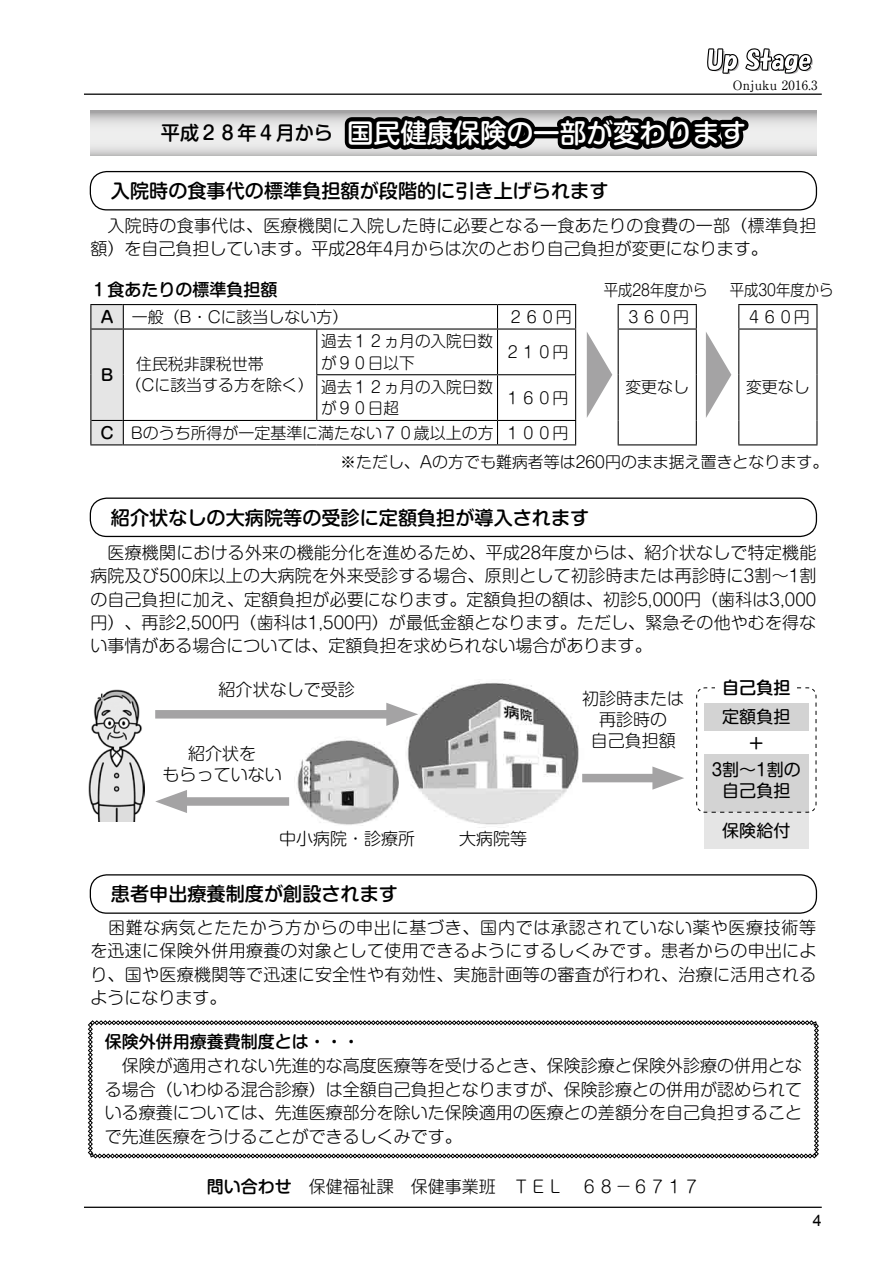
<style>
.page{position:relative;width:893px;height:1263px;background:#fff}
.page>*{position:absolute;margin:0;border:0;box-sizing:border-box;transform-origin:0 0}
.t1{font:500 26.55px "Shin M Go Pro";color:#fff}
.t2{font:500 19.2px "Shin M Go Pro";color:#000}
.t3{font:300 16.95px/23.4px "Shin M Go Pro";color:#000;text-align:justify}
.t4{font:500 16.95px "Shin M Go Pro";color:#000}
.t5{font:16.95px/21.3px "Shin M Go Pro";color:#000;text-align:center}
.t6{font:300 15.9px "Shin M Go Pro";color:#000}
.t7{font:300 15.9px "Shin M Go Pro";color:#000;scale:.9 1}
.t8{font:500 15.9px "Shin M Go Pro";color:#000}
.t9{font:15.9px "Arial";color:#000}
.t10{font:12.75px "Ryumin Pr 6 N";letter-spacing:.02em;color:#000}
.s1{font-weight:500}
</style>
<div class="page">
<svg style="left:90px;top:111px;width:726px;height:44px;background:#dddcdd"></svg>
<div style="left:90px;top:171px;width:727px;height:39px;border:1px solid #000;border-radius:16px"></div>
<div style="left:90px;top:497px;width:727px;height:40px;border:1px solid #000;border-radius:16px"></div>
<svg style="left:88px;top:1020px;width:731px;height:138px"></svg>
<div style="left:90px;top:874px;width:727px;height:40px;border:1px solid #000;border-radius:16px"></div>
<div style="left:704px;top:813px;width:105px;height:36px;background:#e5e5e5"></div>
<svg style="left:696px;top:687px;width:121px;height:126px"></svg>
<img style="left:296px;top:739px;width:103px;height:86px">
<img style="left:88px;top:689px;width:57px;height:133px">
<img style="left:406px;top:679px;width:181px;height:149px">
<div style="left:715px;top:675px;width:82px;height:23px;background:#fff"></div>
<svg style="left:341px;top:110px;width:203px;height:46px;background:#4a494a"></svg>
<div style="left:530px;top:127px;width:33px;height:11px;border:9px solid #000"></div>
<hr style="left:123px;top:304px;width:194px;height:1px;background:#000">
<hr style="left:317px;top:304px;width:180px;height:1px;background:#000">
<hr style="left:497px;top:304px;width:79px;height:1px;background:#000">
<svg style="left:497px;top:305px;width:1px;height:23px"></svg>
<svg style="left:575px;top:305px;width:1px;height:23px"></svg>
<hr style="left:618px;top:304px;width:79px;height:1px;background:#000">
<svg style="left:618px;top:305px;width:1px;height:23px"></svg>
<svg style="left:696px;top:305px;width:1px;height:23px"></svg>
<hr style="left:738px;top:304px;width:79px;height:1px;background:#000">
<svg style="left:738px;top:305px;width:1px;height:23px"></svg>
<svg style="left:816px;top:305px;width:1px;height:23px"></svg>
<hr style="left:123px;top:328px;width:194px;height:2px;background:#000">
<hr style="left:317px;top:328px;width:180px;height:2px;background:#000">
<hr style="left:316px;top:330px;width:1px;height:44px;background:#000">
<hr style="left:497px;top:328px;width:79px;height:2px;background:#000">
<hr style="left:497px;top:330px;width:1px;height:44px;background:#000">
<hr style="left:575px;top:330px;width:1px;height:44px;background:#000">
<hr style="left:618px;top:328px;width:79px;height:2px;background:#000">
<hr style="left:618px;top:330px;width:1px;height:45px;background:#000">
<hr style="left:696px;top:330px;width:1px;height:45px;background:#000">
<hr style="left:738px;top:328px;width:79px;height:2px;background:#000">
<hr style="left:738px;top:330px;width:1px;height:45px;background:#000">
<hr style="left:816px;top:330px;width:1px;height:45px;background:#000">
<hr style="left:316px;top:374px;width:181px;height:1px;background:#000">
<hr style="left:316px;top:375px;width:1px;height:45px;background:#000">
<hr style="left:497px;top:374px;width:79px;height:1px;background:#000">
<hr style="left:497px;top:375px;width:1px;height:45px;background:#000">
<hr style="left:575px;top:375px;width:1px;height:45px;background:#000">
<hr style="left:618px;top:375px;width:1px;height:45px;background:#000">
<hr style="left:696px;top:375px;width:1px;height:45px;background:#000">
<hr style="left:738px;top:375px;width:1px;height:45px;background:#000">
<hr style="left:816px;top:375px;width:1px;height:45px;background:#000">
<hr style="left:123px;top:420px;width:194px;height:1px;background:#000">
<svg style="left:90px;top:305px;width:34px;height:139px;background:#d6d6d6"></svg>
<hr style="left:317px;top:420px;width:180px;height:1px;background:#000">
<hr style="left:497px;top:420px;width:79px;height:1px;background:#000">
<svg style="left:497px;top:421px;width:1px;height:23px"></svg>
<svg style="left:575px;top:421px;width:1px;height:23px"></svg>
<svg style="left:618px;top:420px;width:1px;height:24px"></svg>
<svg style="left:696px;top:420px;width:1px;height:24px"></svg>
<svg style="left:738px;top:420px;width:1px;height:24px"></svg>
<svg style="left:816px;top:420px;width:1px;height:24px"></svg>
<hr style="left:123px;top:444px;width:194px;height:1px;background:#000">
<hr style="left:317px;top:444px;width:180px;height:1px;background:#000">
<hr style="left:497px;top:444px;width:79px;height:1px;background:#000">
<hr style="left:618px;top:444px;width:79px;height:1px;background:#000">
<hr style="left:738px;top:444px;width:79px;height:1px;background:#000">
<hr style="left:90px;top:304px;width:33px;height:1px;background:#000">
<hr style="left:91px;top:328px;width:32px;height:2px;background:#000">
<hr style="left:91px;top:420px;width:32px;height:1px;background:#000">
<hr style="left:90px;top:444px;width:33px;height:1px;background:#000">
<svg style="left:587px;top:332px;width:25px;height:86px"></svg>
<svg style="left:706px;top:332px;width:25px;height:86px"></svg>
<div style="left:155px;top:710px;width:245px;height:8px;background:#a4a3a4"></div>
<svg style="left:386px;top:703px;width:32px;height:23px"></svg>
<div style="left:174px;top:797px;width:115px;height:9px;background:#a4a3a4"></div>
<svg style="left:155px;top:790px;width:32px;height:23px"></svg>
<div style="left:582px;top:774px;width:84px;height:8px;background:#a4a3a4"></div>
<svg style="left:652px;top:766px;width:32px;height:24px"></svg>
<hr style="left:84px;top:1206px;width:738px;height:2px;background:#000">
<hr style="left:84px;top:94px;width:738px;height:1px;background:#000">
<svg style="left:552px;top:48px;width:261px;height:163px"></svg>
<p class="t10" style="left:733px;top:75px;width:86px">Onjuku 2016.3</p>
<h1 class="t1" style="left:347px;top:111px;width:400px">国民健康保険の一部が変わります</h1>
<p class="t2" style="left:161px;top:117px;width:174px">平成２８年４月から</p>
<p class="t2" style="left:111px;top:175px;width:499px">入院時の食事代の標準負担額が段階的に引き上げられます</p>
<p class="t3" style="left:90px;top:212px;width:728px">　入院時の食事代は、医療機関に入院した時に必要となる一食あたりの食費の一部（標準負担額）を自己負担しています。平成28年4月からは次のとおり自己負担が変更になります。</p>
<p class="t4" style="left:90px;top:275px;width:189px">１食あたりの標準負担額</p>
<p class="t8" style="left:101px;top:304px;width:14px">A</p>
<p class="t8" style="left:101px;top:362px;width:14px">B</p>
<p class="t8" style="left:100px;top:420px;width:15px">C</p>
<p class="t6" style="left:132px;top:304px;width:218px">一般（B・Cに該当しない方）</p>
<p class="t6" style="left:136px;top:351px;width:129px">住民税非課税世帯</p>
<p class="t6" style="left:125px;top:373px;width:190px">（Cに該当する方を除く(</p>
<p class="t6" style="left:321px;top:328px;width:174px">過去１２ヵ月の入院日数</p>
<p class="t6" style="left:321px;top:350px;width:95px">が９０日以下</p>
<p class="t6" style="left:321px;top:374px;width:174px">過去１２ヵ月の入院日数</p>
<p class="t6" style="left:321px;top:395px;width:80px">が９０日超</p>
<p class="t6" style="left:131px;top:420px;width:364px">Bのうち所得が一定基準に満たない７０歳以上の方</p>
<p class="t6" style="left:508px;top:304px;width:65px">２６０円</p>
<p class="t6" style="left:505px;top:339px;width:65px">２１０円</p>
<p class="t6" style="left:505px;top:385px;width:65px">１６０円</p>
<p class="t6" style="left:505px;top:420px;width:65px">１００円</p>
<p class="t7" style="left:604px;top:277px;width:117px">平成28年度から</p>
<p class="t7" style="left:730px;top:277px;width:117px">平成30年度から</p>
<p class="t6" style="left:625px;top:304px;width:65px">３６０円</p>
<p class="t6" style="left:746px;top:304px;width:65px">４６０円</p>
<p class="t6" style="left:625px;top:374px;width:65px">変更なし</p>
<p class="t6" style="left:746px;top:374px;width:65px">変更なし</p>
<p class="t6" style="left:340px;top:449px;width:490px">※ただし、Aの方でも難病者等は260円のまま据え置きとなります。</p>
<p class="t2" style="left:111px;top:502px;width:480px">紹介状なしの大病院等の受診に定額負担が導入されます</p>
<p class="t3" style="left:90px;top:539px;width:728px">　医療機関における外来の機能分化を進めるため、平成28年度からは、紹介状なしで特定機能病院及び500床以上の大病院を外来受診する場合、原則として初診時または再診時に3割～1割の自己負担に加え、定額負担が必要になります。定額負担の額は、初診5,000円（歯科は3,000円）、再診2,500円（歯科は1,500円）が最低金額となります。ただし、緊急その他やむを得ない事情がある場合については、定額負担を求められない場合があります。</p>
<p class="t3" style="left:219px;top:676px;width:138px">紹介状なしで受診</p>
<p class="t4" style="left:722px;top:674px;width:70px">自己負担</p>
<p class="t5" style="left:722px;top:704px;width:70px">定額負担</p>
<p class="t5" style="left:712px;top:757px;width:90px">3割～1割の自己負担</p>
<p class="t5" style="left:722px;top:818px;width:70px">保険給付</p>
<p class="t3" style="left:582px;top:686px;width:104px;line-height:21.3px;text-align:center">初診時または再診時の<br>自己負担額</p>
<p class="t4" style="left:748px;top:729px;width:19px">＋</p>
<p class="t3" style="left:163px;top:741px;width:121px;line-height:21.3px;text-align:center">紹介状を<br>もらっていない</p>
<p class="t3" style="left:279px;top:825px;width:138px">中小病院・診療所</p>
<p class="t3" style="left:459px;top:825px;width:70px">大病院等</p>
<p class="t2" style="left:111px;top:878px;width:289px">患者申出療養制度が創設されます</p>
<p class="t3" style="left:90px;top:914px;width:728px">　困難な病気とたたかう方からの申出に基づき、国内では承認されていない薬や医療技術等を迅速に保険外併用療養の対象として使用できるようにするしくみです。患者からの申出により、国や医療機関等で迅速に安全性や有効性、実施計画等の審査が行われ、治療に活用されるようになります。</p>
<p class="t4" style="left:105px;top:1027px;width:257px">保険外併用療養費制度とは・・・</p>
<p class="t3" style="left:105px;top:1052px;width:699px">　保険が適用されない先進的な高度医療等を受けるとき、保険診療と保険外診療の併用となる場合（いわゆる混合診療）は全額自己負担となりますが、保険診療との併用が認められている療養については、先進医療部分を除いた保険適用の医療との差額分を自己負担することで先進医療をうけることができるしくみです。</p>
<p class="t3" style="left:581px;top:1173px;width:121px">６８－６７１７</p>
<p class="t3" style="left:207px;top:1173px;width:359px"><span class="s1">問い合わせ</span>　保健福祉課　保健事業班　ＴＥＬ</p>
<p class="t9" style="left:813px;top:1209px;width:10px">4</p>
</div>
